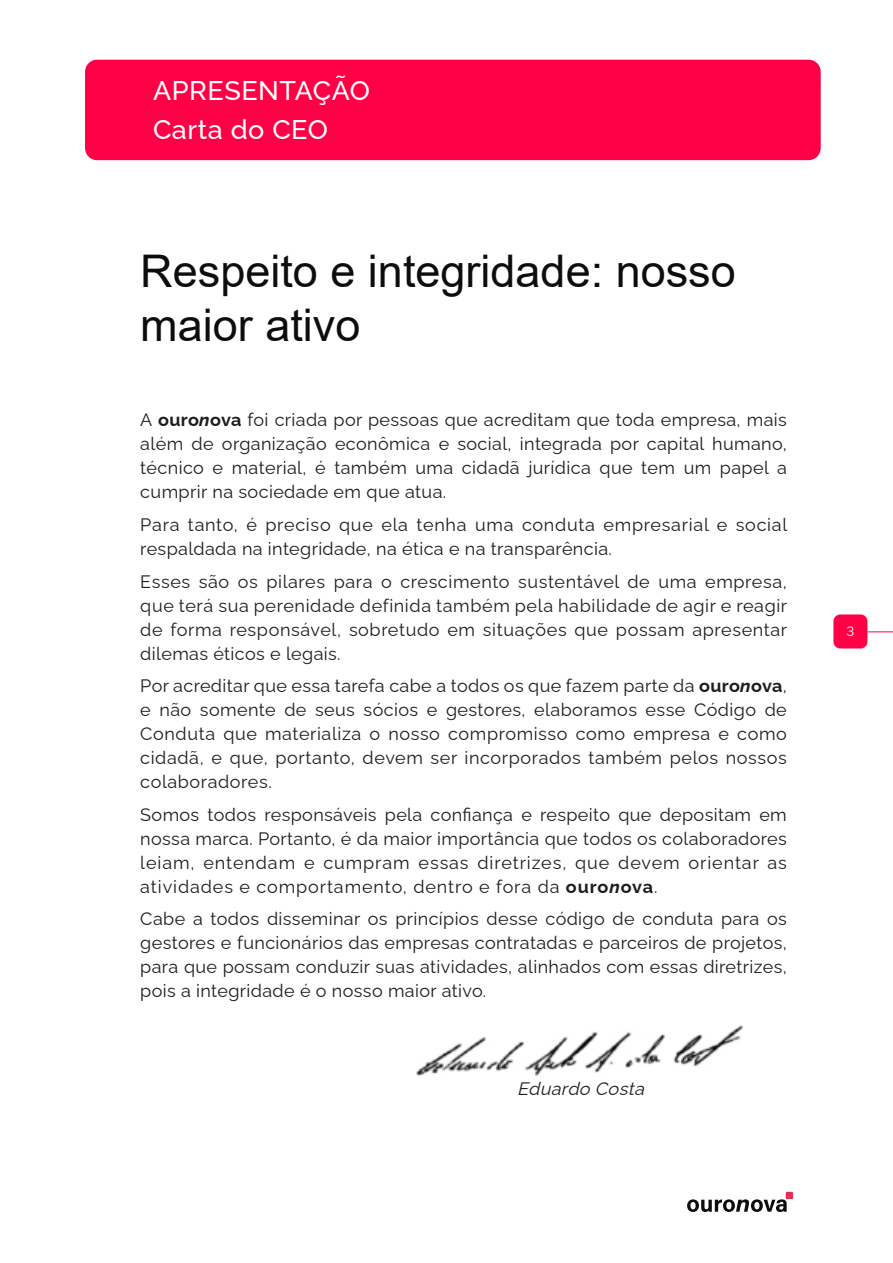
<style>
.page{position:relative;width:893px;height:1263px;background:#fff}
.page>*{position:absolute;margin:0;border:0;box-sizing:border-box;transform-origin:0 0}
.t1{font:45px/54px "Arial";color:#0d0d0d}
.t2{font:500 27px/39px "Raleway";letter-spacing:.02em;color:#fff}
.t3{font:18px/24px "Raleway";letter-spacing:.03em;color:#1d1d1b;text-align:justify}
.t4{font:italic 18px "Raleway";color:#1d1d1b}
.t5{font:13.5px "Raleway";color:#fff}
.s1{font-weight:700}
.s2{font-weight:700;font-style:italic}
</style>
<div class="page">
<div style="left:833px;top:614px;width:34px;height:34px;background:#ff0046;border-radius:7px"></div>
<svg style="left:867px;top:631px;width:26px;height:1px"></svg>
<svg style="left:687px;top:1199px;width:100px;height:13px"></svg>
<div style="left:786px;top:1192px;width:7px;height:7px;background:#e72e56"></div>
<div style="left:85px;top:60px;width:736px;height:100px;background:#ff0046;border-radius:12px"></div>
<img style="left:416px;top:1025px;width:328px;height:52px">
<h2 class="t2" style="left:153px;top:71px;width:218px">APRESENTAÇÃO<br>Carta do CEO</h2>
<h1 class="t1" style="left:140px;top:249px;width:597px">Respeito e integridade: nosso maior ativo</h1>
<p class="t3" style="left:140px;top:408px;width:648px">A <span class="s1">ouro</span><span class="s2">n</span><span class="s1">ova</span> foi criada por pessoas que acreditam que toda empresa, mais além de organização econômica e social, integrada por capital humano, técnico e material, é também uma cidadã jurídica que tem um papel a cumprir na sociedade em que atua.</p>
<p class="t3" style="left:140px;top:513px;width:649px">Para tanto, é preciso que ela tenha uma conduta empresarial e social respaldada na integridade, na ética e na transparência.</p>
<p class="t3" style="left:140px;top:569px;width:648px">Esses são os pilares para o crescimento sustentável de uma empresa, que terá sua perenidade definida também pela habilidade de agir e reagir de forma responsável, sobretudo em situações que possam apresentar dilemas éticos e legais.</p>
<p class="t3" style="left:140px;top:674px;width:648px">Por acreditar que essa tarefa cabe a todos os que fazem parte da <span class="s1">ouro</span><span class="s2">n</span><span class="s1">ova</span>, e não somente de seus sócios e gestores, elaboramos esse Código de Conduta que materializa o nosso compromisso como empresa e como cidadã, e que, portanto, devem ser incorporados também pelos nossos colaboradores.</p>
<p class="t3" style="left:140px;top:802px;width:648px">Somos todos responsáveis pela confiança e respeito que depositam em nossa marca. Portanto, é da maior importância que todos os colaboradores leiam, entendam e cumpram essas diretrizes, que devem orientar as atividades e comportamento, dentro e fora da <span class="s1">ouro</span><span class="s2">n</span><span class="s1">ova</span>.</p>
<p class="t3" style="left:140px;top:907px;width:648px">Cabe a todos disseminar os princípios desse código de conduta para os gestores e funcionários das empresas contratadas e parceiros de projetos, para que possam conduzir suas atividades, alinhados com essas diretrizes, pois a integridade é o nosso maior ativo.</p>
<p class="t4" style="left:517px;top:1078px;width:133px">Eduardo Costa</p>
<p class="t5" style="left:846px;top:624px;width:9px">3</p>
</div>
